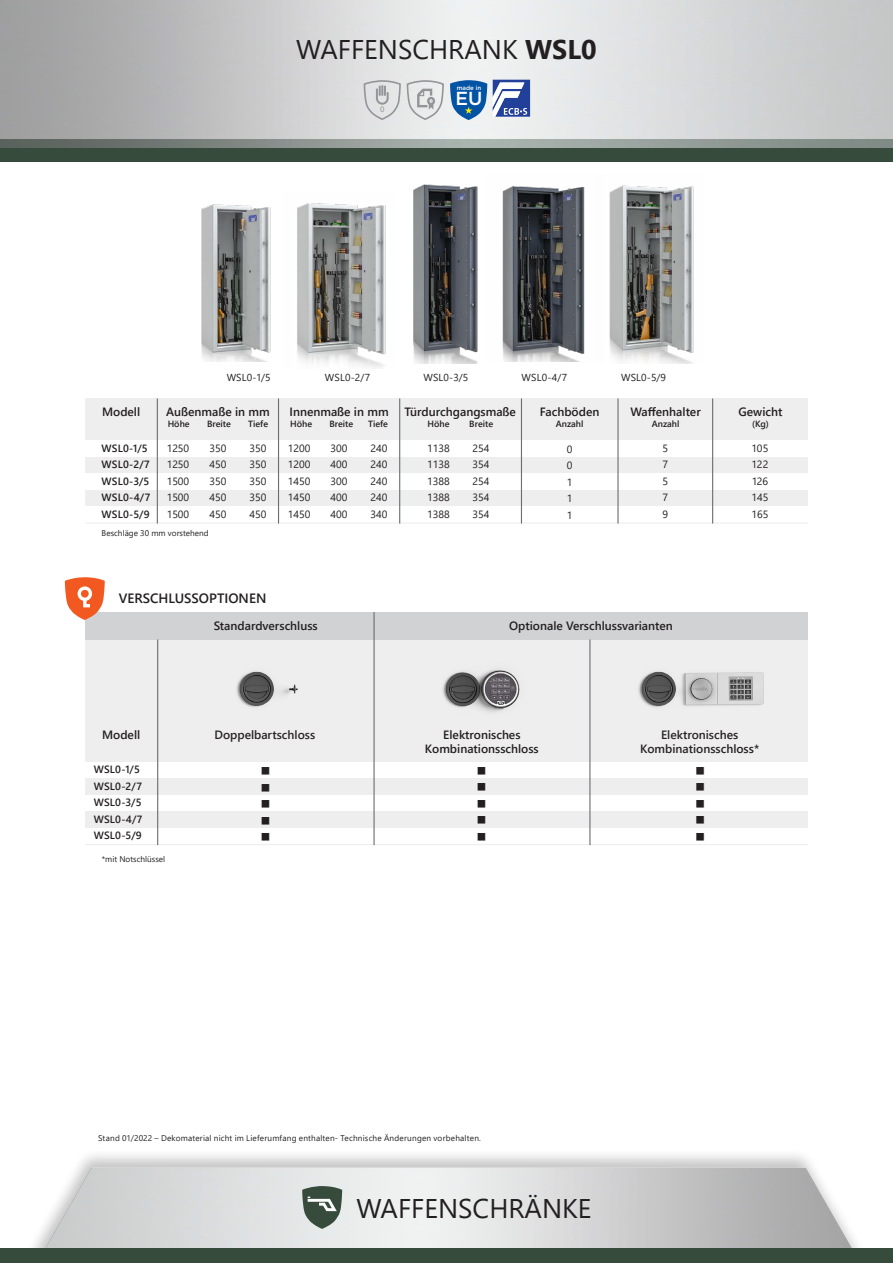
<style>
.page{position:relative;width:893px;height:1263px;background:#fff}
.page>*{position:absolute;margin:0;border:0;box-sizing:border-box;transform-origin:0 0}
.t1{font:27px "Segoe UI";color:#231f20}
.t2{font:500 18.9px "Gotham";color:#fff}
.t3{font:600 13.5px "Segoe UI";color:#231f20}
.t4{font:600 12px "Segoe UI";color:#231f20}
.t5{font:10.5px "Segoe UI";color:#231f20}
.t6{font:600 10.5px "Segoe UI";letter-spacing:.015em;color:#231f20}
.t7{font:10.05px "Segoe UI";letter-spacing:.015em;color:#231f20}
.t8{font:600 9px "Segoe UI";color:#231f20}
.t9{font:8.25px "Segoe UI";letter-spacing:.02em;color:#231f20}
.t10{font:8.25px "Segoe UI";color:#231f20}
.t11{font:7.8px "Arial";color:#939598}
.t12{font:500 6.15px "Gotham";color:#fff}
.s1{font-weight:700}
</style>
<div class="page">
<div style="left:0;top:140px;width:893px;height:22px;background:#364b3c"></div>
<div style="left:23px;top:1148px;width:844px;height:115px;background:#231f20;opacity:.41"></div>
<img style="left:23px;top:1167px;width:844px;height:81px">
<img style="left:0;top:0;width:893px;height:147px">
<div style="left:0;top:1248px;width:893px;height:15px;background:#364b3c"></div>
<img style="left:297px;top:203px;width:89px;height:165px">
<img style="left:201px;top:204px;width:70px;height:157px">
<img style="left:502px;top:185px;width:83px;height:176px">
<img style="left:609px;top:185px;width:85px;height:178px">
<img style="left:413px;top:184px;width:65px;height:180px">
<svg style="left:301px;top:1185px;width:42px;height:45px;background:#78877d"></svg>
<div style="left:85px;top:398px;width:723px;height:42px;background:#eeeeef"></div>
<div style="left:85px;top:457px;width:723px;height:16px;background:#eeeeef"></div>
<div style="left:85px;top:490px;width:723px;height:16px;background:#eeeeef"></div>
<svg style="left:450px;top:79px;width:37px;height:42px;background:#407cb6"></svg>
<svg style="left:363px;top:79px;width:81px;height:42px;background:#d5d7d7"></svg>
<svg style="left:493px;top:80px;width:37px;height:37px"></svg>
<hr style="left:85px;top:522px;width:723px;height:2px;background:#eeeeef">
<div style="left:85px;top:640px;width:723px;height:122px;background:#eeeeef"></div>
<div style="left:85px;top:778px;width:723px;height:17px;background:#eeeeef"></div>
<div style="left:85px;top:811px;width:723px;height:16px;background:#eeeeef"></div>
<div style="left:85px;top:612px;width:723px;height:28px;background:#d1d2d4"></div>
<svg style="left:65px;top:577px;width:40px;height:43px"></svg>
<img style="left:442px;top:669px;width:78px;height:43px">
<hr style="left:85px;top:844px;width:723px;height:1px;background:#eeeeef">
<hr style="left:589px;top:640px;width:1px;height:205px;background:#6c6d70">
<img style="left:236px;top:671px;width:62px;height:36px">
<hr style="left:521px;top:398px;width:1px;height:126px;background:#6c6d70">
<hr style="left:617px;top:398px;width:2px;height:126px;background:#6c6d70">
<hr style="left:712px;top:398px;width:1px;height:126px;background:#6c6d70">
<hr style="left:399px;top:398px;width:1px;height:126px;background:#6c6d70">
<hr style="left:278px;top:398px;width:1px;height:126px;background:#6c6d70">
<hr style="left:157px;top:398px;width:1px;height:126px;background:#6c6d70">
<hr style="left:157px;top:640px;width:1px;height:205px;background:#6c6d70">
<hr style="left:373px;top:612px;width:2px;height:233px;background:#6c6d70">
<img style="left:590px;top:654px;width:88px;height:156px">
<img style="left:678px;top:672px;width:86px;height:34px">
<p class="t1" style="left:296px;top:24px;width:302px">WAFFENSCHRANK <span class="s1">WSL0</span></p>
<p class="t11" style="left:380px;top:105px;width:6px">0</p>
<p class="t12" style="left:457px;top:84px;width:26px">made in</p>
<p class="t2" style="left:455px;top:87px;width:28px">EU</p>
<p class="t7" style="left:227px;top:368px;width:46px">WSL0-1/5</p>
<p class="t7" style="left:325px;top:368px;width:47px">WSL0-2/7</p>
<p class="t7" style="left:423px;top:368px;width:46px">WSL0-3/5</p>
<p class="t7" style="left:522px;top:368px;width:47px">WSL0-4/7</p>
<p class="t7" style="left:621px;top:368px;width:46px">WSL0-5/9</p>
<p class="t4" style="left:102px;top:401px;width:40px">Modell</p>
<p class="t4" style="left:166px;top:401px;width:105px">Außenmaße in mm</p>
<p class="t8" style="left:168px;top:416px;width:24px">Höhe</p>
<p class="t8" style="left:207px;top:416px;width:25px">Breite</p>
<p class="t8" style="left:248px;top:416px;width:21px">Tiefe</p>
<p class="t6" style="left:102px;top:438px;width:48px">WSL0-1/5</p>
<p class="t6" style="left:102px;top:455px;width:50px">WSL0-2/7</p>
<p class="t6" style="left:102px;top:471px;width:49px">WSL0-3/5</p>
<p class="t6" style="left:102px;top:488px;width:50px">WSL0-4/7</p>
<p class="t6" style="left:102px;top:504px;width:49px">WSL0-5/9</p>
<p class="t5" style="left:167px;top:438px;width:24px">1250</p>
<p class="t5" style="left:167px;top:455px;width:24px">1250</p>
<p class="t5" style="left:167px;top:471px;width:24px">1500</p>
<p class="t5" style="left:167px;top:488px;width:24px">1500</p>
<p class="t5" style="left:167px;top:504px;width:24px">1500</p>
<p class="t5" style="left:209px;top:438px;width:18px">350</p>
<p class="t5" style="left:209px;top:455px;width:18px">450</p>
<p class="t5" style="left:209px;top:471px;width:18px">350</p>
<p class="t5" style="left:209px;top:488px;width:18px">450</p>
<p class="t5" style="left:209px;top:504px;width:18px">450</p>
<p class="t10" style="left:102px;top:525px;width:109px">Beschläge 30 mm vorstehend</p>
<p class="t5" style="left:249px;top:438px;width:18px">350</p>
<p class="t5" style="left:249px;top:455px;width:18px">350</p>
<p class="t5" style="left:249px;top:471px;width:18px">350</p>
<p class="t5" style="left:249px;top:488px;width:18px">350</p>
<p class="t5" style="left:249px;top:504px;width:18px">450</p>
<p class="t4" style="left:290px;top:401px;width:101px">Innenmaße in mm</p>
<p class="t8" style="left:290px;top:416px;width:24px">Höhe</p>
<p class="t8" style="left:329px;top:416px;width:25px">Breite</p>
<p class="t8" style="left:368px;top:416px;width:21px">Tiefe</p>
<p class="t5" style="left:288px;top:438px;width:24px">1200</p>
<p class="t5" style="left:288px;top:455px;width:24px">1200</p>
<p class="t5" style="left:288px;top:471px;width:24px">1450</p>
<p class="t5" style="left:288px;top:488px;width:24px">1450</p>
<p class="t5" style="left:288px;top:504px;width:24px">1450</p>
<p class="t5" style="left:331px;top:438px;width:18px">300</p>
<p class="t5" style="left:331px;top:455px;width:18px">400</p>
<p class="t5" style="left:331px;top:471px;width:18px">300</p>
<p class="t5" style="left:331px;top:488px;width:18px">400</p>
<p class="t5" style="left:331px;top:504px;width:18px">400</p>
<p class="t5" style="left:371px;top:438px;width:18px">240</p>
<p class="t5" style="left:371px;top:455px;width:18px">240</p>
<p class="t5" style="left:371px;top:471px;width:18px">240</p>
<p class="t5" style="left:371px;top:488px;width:18px">240</p>
<p class="t5" style="left:371px;top:504px;width:18px">340</p>
<p class="t4" style="left:405px;top:401px;width:113px">Türdurchgangsmaße</p>
<p class="t8" style="left:427px;top:416px;width:24px">Höhe</p>
<p class="t8" style="left:469px;top:416px;width:25px">Breite</p>
<p class="t5" style="left:427px;top:438px;width:24px">1138</p>
<p class="t5" style="left:427px;top:455px;width:24px">1138</p>
<p class="t5" style="left:427px;top:471px;width:24px">1388</p>
<p class="t5" style="left:427px;top:488px;width:24px">1388</p>
<p class="t5" style="left:427px;top:504px;width:24px">1388</p>
<p class="t5" style="left:472px;top:438px;width:18px">254</p>
<p class="t5" style="left:472px;top:455px;width:18px">354</p>
<p class="t5" style="left:472px;top:471px;width:18px">254</p>
<p class="t5" style="left:472px;top:488px;width:18px">354</p>
<p class="t5" style="left:472px;top:504px;width:18px">354</p>
<p class="t3" style="left:119px;top:585px;width:149px">VERSCHLUSSOPTIONEN</p>
<p class="t4" style="left:540px;top:400px;width:61px">Fachböden</p>
<p class="t8" style="left:556px;top:415px;width:29px">Anzahl</p>
<p class="t5" style="left:567px;top:439px;width:7px">0</p>
<p class="t5" style="left:567px;top:455px;width:7px">0</p>
<p class="t5" style="left:567px;top:472px;width:7px">1</p>
<p class="t5" style="left:567px;top:488px;width:7px">1</p>
<p class="t5" style="left:567px;top:505px;width:7px">1</p>
<p class="t4" style="left:630px;top:400px;width:72px">Waffenhalter</p>
<p class="t8" style="left:652px;top:415px;width:29px">Anzahl</p>
<p class="t5" style="left:662px;top:438px;width:7px">5</p>
<p class="t5" style="left:662px;top:455px;width:7px">7</p>
<p class="t5" style="left:662px;top:471px;width:7px">5</p>
<p class="t5" style="left:662px;top:488px;width:7px">7</p>
<p class="t5" style="left:662px;top:504px;width:7px">9</p>
<p class="t4" style="left:214px;top:614px;width:105px">Standardverschluss</p>
<p class="t4" style="left:509px;top:614px;width:165px">Optionale Verschlussvarianten</p>
<p class="t4" style="left:738px;top:400px;width:45px">Gewicht</p>
<p class="t8" style="left:752px;top:415px;width:18px">(Kg)</p>
<p class="t5" style="left:751px;top:438px;width:18px">105</p>
<p class="t5" style="left:752px;top:455px;width:18px">122</p>
<p class="t5" style="left:752px;top:471px;width:18px">126</p>
<p class="t5" style="left:752px;top:488px;width:18px">145</p>
<p class="t5" style="left:752px;top:504px;width:18px">165</p>
<p class="t4" style="left:102px;top:723px;width:40px">Modell</p>
<p class="t6" style="left:94px;top:760px;width:48px">WSL0-1/5</p>
<p class="t6" style="left:94px;top:776px;width:50px">WSL0-2/7</p>
<p class="t6" style="left:94px;top:793px;width:49px">WSL0-3/5</p>
<p class="t6" style="left:94px;top:809px;width:50px">WSL0-4/7</p>
<p class="t6" style="left:94px;top:826px;width:49px">WSL0-5/9</p>
<p class="t10" style="left:102px;top:851px;width:65px">*mit Notschlüssel</p>
<p class="t4" style="left:215px;top:723px;width:102px">Doppelbartschloss</p>
<p class="t4" style="left:443px;top:723px;width:79px">Elektronisches</p>
<p class="t4" style="left:425px;top:738px;width:115px">Kombinationsschloss</p>
<p class="t4" style="left:661px;top:723px;width:79px">Elektronisches</p>
<p class="t4" style="left:640px;top:738px;width:121px">Kombinationsschloss*</p>
<p class="t9" style="left:98px;top:1130px;width:384px">Stand 01/2022 – Dekomaterial nicht im Lieferumfang enthalten- Technische Änderungen vorbehalten.</p>
<p class="t1" style="left:356px;top:1182px;width:237px">WAFFENSCHRÄNKE</p>
</div>
